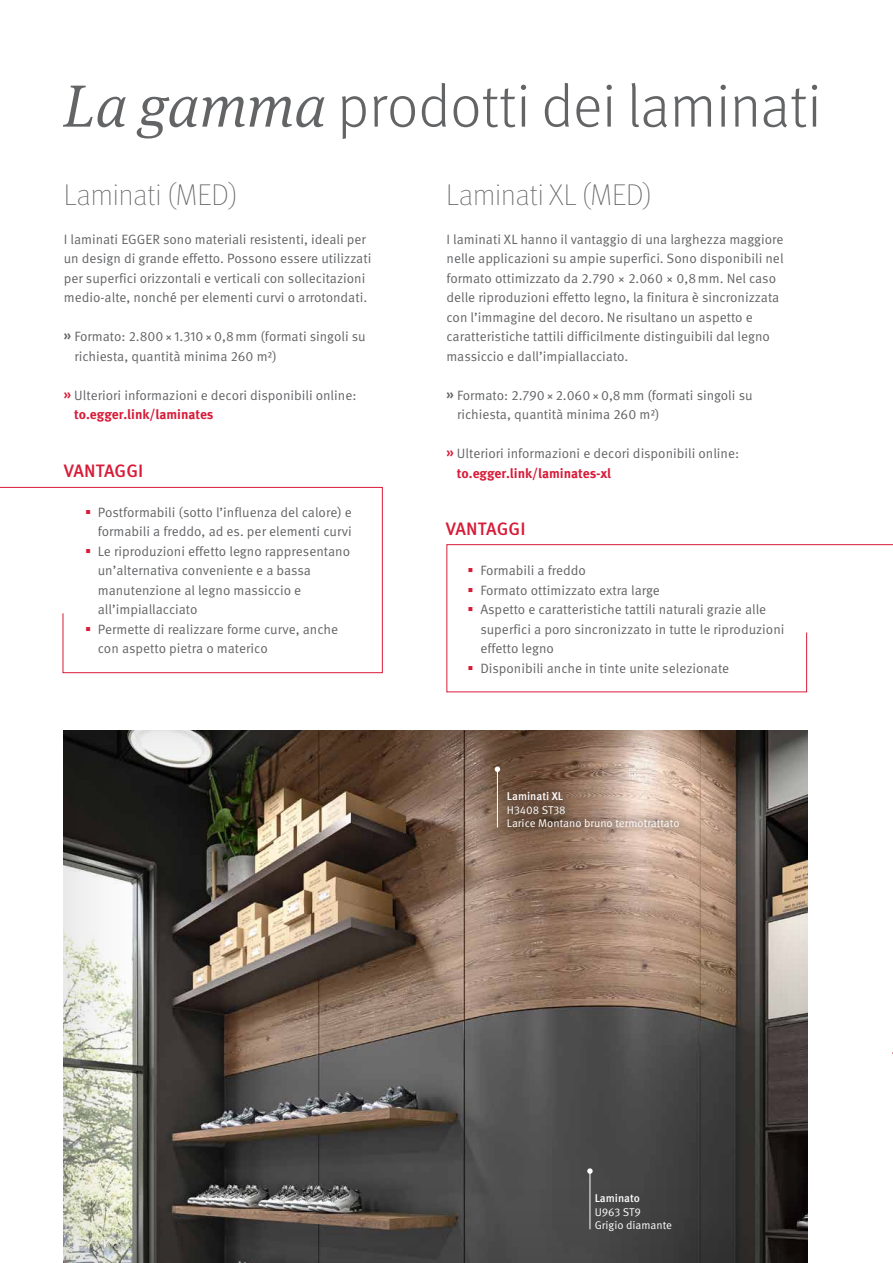
<style>
.page{position:relative;width:893px;height:1263px;background:#fff}
.page>*{position:absolute;margin:0;border:0;box-sizing:border-box;transform-origin:0 0}
.t1{font:300 60px "Meta Pro";color:#636466}
.t2{font:100 30px "Meta Pro";color:#636466}
.t3{font:500 18px "Meta Pro";letter-spacing:.01em;color:#d71b38}
.t4{font:13.5px/19.5px "Meta Pro";color:#636466}
.t5{font:11.25px/13.5px "Meta Pro";color:#fff}
.t6{font:11.25px/13.5px "Meta Pro Norm";color:#fff}
.t7{font:500 11.25px "Meta Pro";color:#fff}
.s1{font-family:"Meta Serif Pro";font-style:italic}
.s2{font-weight:700}
.s3{font-weight:700;color:#d71b38}
</style>
<div class="page">
<div style="left:62px;top:729px;width:746px;height:534px;background:#636466;opacity:.25"></div>
<div style="left:496px;top:782px;width:194px;height:57px;background:#000;opacity:.75"></div>
<hr style="left:497px;top:769px;width:1px;height:58px;background:#fff">
<svg style="left:495px;top:766px;width:5px;height:6px"></svg>
<svg style="left:446px;top:544px;width:447px;height:149px"></svg>
<svg style="left:0;top:487px;width:383px;height:186px"></svg>
<hr style="left:590px;top:1171px;width:1px;height:58px;background:#fff">
<svg style="left:587px;top:1168px;width:6px;height:6px"></svg>
<svg style="left:469px;top:568px;width:4px;height:4px"></svg>
<svg style="left:469px;top:588px;width:4px;height:4px"></svg>
<svg style="left:469px;top:607px;width:4px;height:4px"></svg>
<svg style="left:469px;top:666px;width:4px;height:4px"></svg>
<svg style="left:86px;top:510px;width:4px;height:4px"></svg>
<svg style="left:86px;top:549px;width:4px;height:4px"></svg>
<svg style="left:86px;top:627px;width:4px;height:4px"></svg>
<h1 class="t1" style="left:63px;top:63px;width:760px"><span class="s1">La gamma</span> prodotti dei laminati</h1>
<h2 class="t2" style="left:64px;top:174px;width:175px">Laminati (MED)</h2>
<h2 class="t2" style="left:446px;top:174px;width:208px">Laminati XL (MED)</h2>
<p class="t4" style="left:64px;top:229px;width:309px">I laminati EGGER sono materiali resistenti, ideali per un design di grande effetto. Possono essere utilizzati per superfici orizzontali e verticali con sollecitazioni medio-alte, nonché per elementi curvi o arrotondati.</p>
<p class="t4" style="left:74px;top:327px;width:293px;text-indent:-11px"><span class="s2">»</span> Formato: 2.800×1.310×0,8mm (formati singoli su richiesta, quantità minima 260 m²)</p>
<p class="t4" style="left:74px;top:385px;width:284px;text-indent:-10px"><span class="s3">»</span> Ulteriori informazioni e decori disponibili online: <span class="s3">to.egger.link/laminates</span></p>
<p class="t4" style="left:446px;top:229px;width:339px">I laminati XL hanno il vantaggio di una larghezza maggiore nelle applicazioni su ampie superfici. Sono disponibili nel formato ottimizzato da 2.790 × 2.060 × 0,8mm. Nel caso delle riproduzioni effetto legno, la finitura è sincronizzata con l’immagine del decoro. Ne risultano un aspetto e caratteristiche tattili difficilmente distinguibili dal legno massiccio e dall’impiallacciato.</p>
<p class="t4" style="left:457px;top:385px;width:297px;text-indent:-11px"><span class="s2">»</span> Formato: 2.790×2.060×0,8mm (formati singoli su richiesta, quantità minima 260 m²)</p>
<p class="t4" style="left:457px;top:444px;width:284px;text-indent:-10px"><span class="s3">»</span> Ulteriori informazioni e decori disponibili online: <span class="s3">to.egger.link/laminates-xl</span></p>
<h3 class="t3" style="left:64px;top:457px;width:81px">VANTAGGI</h3>
<p class="t4" style="left:98px;top:502px;width:256px">Postformabili (sotto l’influenza del calore) e formabili a freddo, ad es. per elementi curvi Le riproduzioni effetto legno rappresentano un’alternativa conveniente e a bassa manutenzione al legno massiccio e all’impiallacciato<br>Permette di realizzare forme curve, anche con aspetto pietra o materico</p>
<h3 class="t3" style="left:446px;top:515px;width:81px">VANTAGGI</h3>
<p class="t4" style="left:480px;top:561px;width:306px">Formabili a freddo<br>Formato ottimizzato extra large<br>Aspetto e caratteristiche tattili naturali grazie alle superfici a poro sincronizzato in tutte le riproduzioni effetto legno<br>Disponibili anche in tinte unite selezionate</p>
<p class="t7" style="left:507px;top:788px;width:58px">Laminati XL</p>
<p class="t5" style="left:507px;top:803px;width:174px">H3408 ST38<br>Larice Montano bruno termotrattato</p>
<p class="t7" style="left:595px;top:1190px;width:47px">Laminato</p>
<p class="t6" style="left:595px;top:1204px;width:79px">U963 ST9<br>Grigio diamante</p>
</div>
